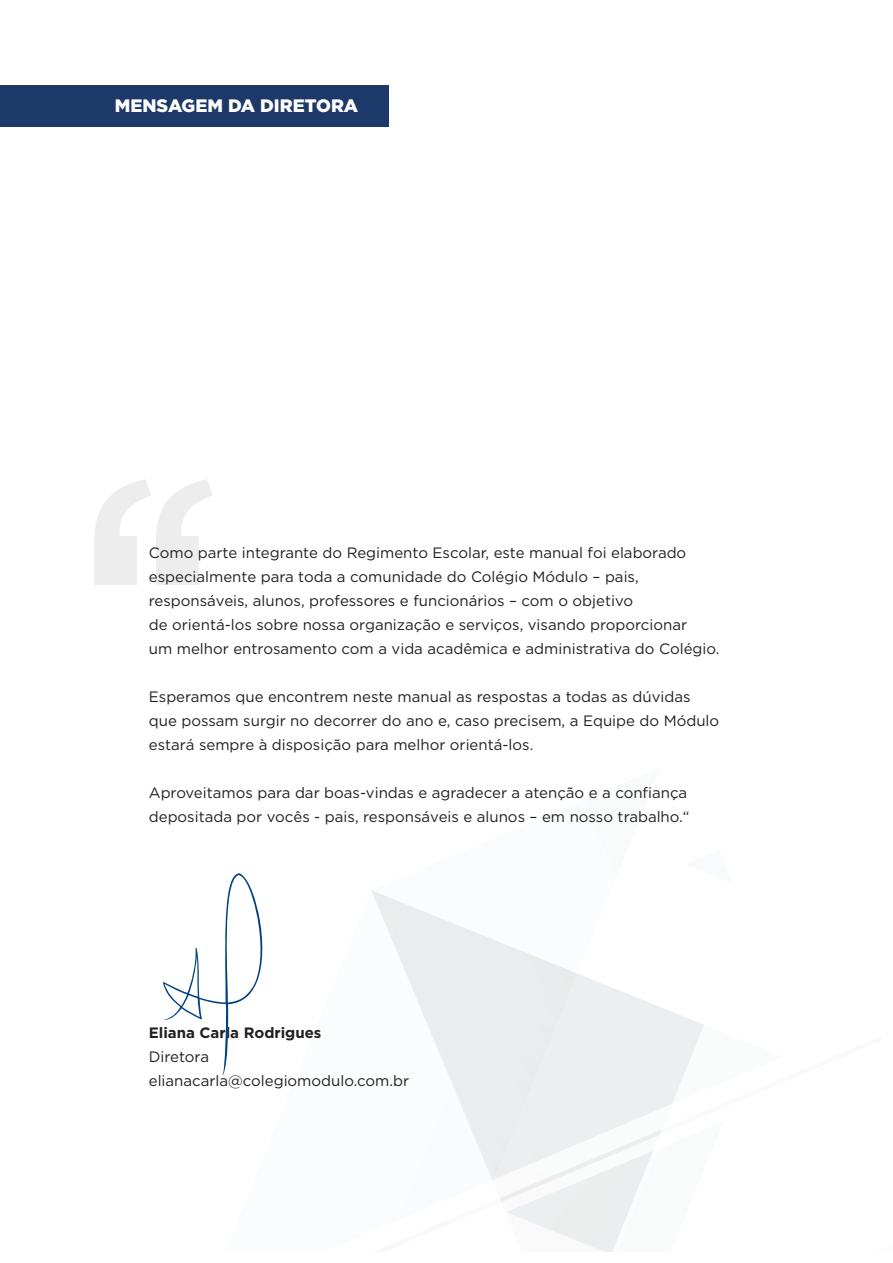
<style>
.page{position:relative;width:893px;height:1263px;background:#fff}
.page>*{position:absolute;margin:0;border:0;box-sizing:border-box;transform-origin:0 0}
.t1{font:900 18px "Gotham HTF";color:#fff}
.t2{font:15px/24px "Gotham HTF";color:#231f20}
.t3{font:700 15px "Gotham HTF";color:#231f20}
</style>
<div class="page">
<div style="left:0;top:85px;width:388px;height:41px;background:#1d396a"></div>
<img style="left:372px;top:1035px;width:332px;height:217px">
<img style="left:500px;top:1129px;width:162px;height:73px">
<svg style="left:94px;top:479px;width:118px;height:106px"></svg>
<svg style="left:163px;top:873px;width:100px;height:202px"></svg>
<p class="t1" style="left:115px;top:95px;width:245px">MENSAGEM DA DIRETORA</p>
<p class="t2" style="left:149px;top:540px;width:572px">Como parte integrante do Regimento Escolar, este manual foi elaborado especialmente para toda a comunidade do Colégio Módulo – pais, responsáveis, alunos, professores e funcionários – com o objetivo<br>de orientá-los sobre nossa organização e serviços, visando proporcionar<br>um melhor entrosamento com a vida acadêmica e administrativa do Colégio.</p>
<p class="t2" style="left:149px;top:684px;width:572px">Esperamos que encontrem neste manual as respostas a todas as dúvidas que possam surgir no decorrer do ano e, caso precisem, a Equipe do Módulo estará sempre à disposição para melhor orientá-los.</p>
<p class="t2" style="left:149px;top:780px;width:542px">Aproveitamos para dar boas-vindas e agradecer a atenção e a confiança depositada por vocês - pais, responsáveis e alunos – em nosso trabalho.“</p>
<p class="t3" style="left:149px;top:1024px;width:174px">Eliana Carla Rodrigues</p>
<p class="t2" style="left:149px;top:1044px;width:262px">Diretora elianacarla@colegiomodulo.com.br</p>
</div>
